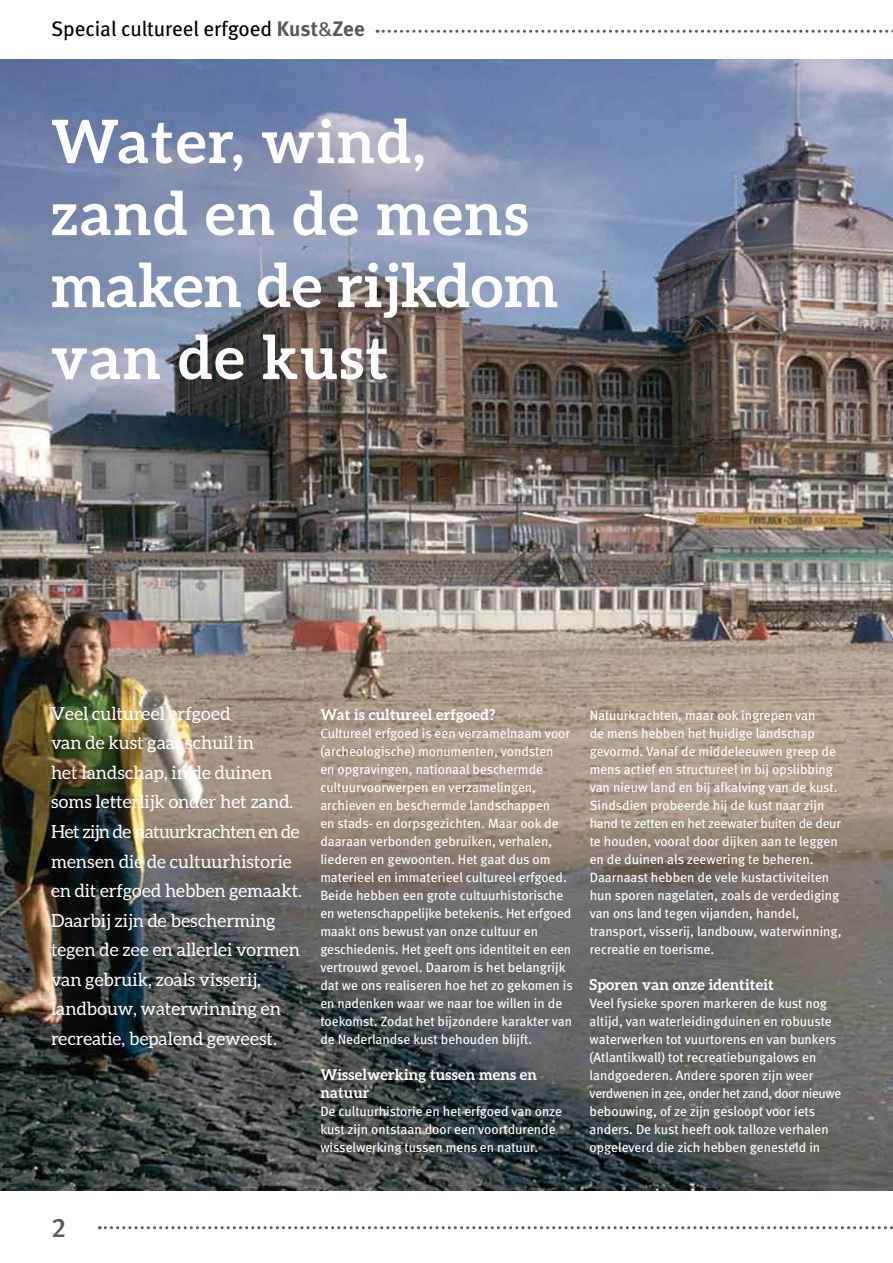
<style>
.page{position:relative;width:893px;height:1263px;background:#fff}
.page>*{position:absolute;margin:0;border:0;box-sizing:border-box;transform-origin:0 0}
.t1{font:700 60px/72px "Aleo";letter-spacing:.03em;color:#fff}
.t2{font:27px "Meta Medium LF";color:#58595b}
.t3{font:21px "Meta Book LF";color:#000}
.t4{font:18px/29.5px "Aleo";color:#fff}
.t5{font:700 15px/18px "Aleo";letter-spacing:.01em;color:#fff}
.t6{font:13.5px/18px "Meta";color:#fff}
.s1{font-family:"Meta Bold LF";color:#58595b}
.s2{color:#58595b}
</style>
<div class="page">
<img style="left:0;top:60px;width:893px;height:1131px">
<svg style="left:377px;top:30px;width:516px;height:3px"></svg>
<svg style="left:99px;top:1226px;width:794px;height:3px"></svg>
<h3 class="t3" style="left:51px;top:16px;width:315px">Special cultureel erfgoed <span class="s1">Kust</span><span class="s2">&amp;</span><span class="s1">Zee</span></h3>
<h1 class="t1" style="left:51px;top:104px;width:509px">Water, wind, zand en de mens maken de rijkdom van de kust</h1>
<p class="t4" style="left:51px;top:698px;width:252px">Veel cultureel erfgoed<br>van de kust gaat schuil in<br>het landschap, in de duinen soms letterlijk onder het zand.<br>Het zijn de natuurkrachten en de mensen die de cultuurhistorie en dit erfgoed hebben gemaakt.<br>Daarbij zijn de bescherming tegen de zee en allerlei vormen van gebruik, zoals visserij, landbouw, waterwinning en recreatie, bepalend geweest.</p>
<p class="t5" style="left:320px;top:705px;width:177px">Wat is cultureel erfgoed?</p>
<p class="t6" style="left:320px;top:724px;width:254px">Cultureel erfgoed is een verzamelnaam voor (archeologische) monumenten, vondsten<br>en opgravingen, nationaal beschermde cultuurvoorwerpen en verzamelingen, archieven en beschermde landschappen<br>en stads- en dorpsgezichten. Maar ook de daaraan verbonden gebruiken, verhalen, liederen en gewoonten. Het gaat dus om materieel en immaterieel cultureel erfgoed.<br>Beide hebben een grote cultuurhistorische en wetenschappelijke betekenis. Het erfgoed maakt ons bewust van onze cultuur en geschiedenis. Het geeft ons identiteit en een vertrouwd gevoel. Daarom is het belangrijk dat we ons realiseren hoe het zo gekomen is en nadenken waar we naar toe willen in de toekomst. Zodat het bijzondere karakter van de Nederlandse kust behouden blijft.</p>
<p class="t5" style="left:320px;top:1065px;width:218px">Wisselwerking tussen mens en natuur</p>
<p class="t6" style="left:320px;top:1102px;width:243px">De cultuurhistorie en het erfgoed van onze kust zijn ontstaan door een voortdurende wisselwerking tussen mens en natuur.</p>
<p class="t6" style="left:590px;top:706px;width:253px">Natuurkrachten, maar ook ingrepen van<br>de mens hebben het huidige landschap gevormd. Vanaf de middeleeuwen greep de mens actief en structureel in bij opslibbing van nieuw land en bij afkalving van de kust.<br>Sindsdien probeerde hij de kust naar zijn hand te zetten en het zeewater buiten de deur te houden, vooral door dijken aan te leggen en de duinen als zeewering te beheren.<br>Daarnaast hebben de vele kustactiviteiten hun sporen nagelaten, zoals de verdediging van ons land tegen vijanden, handel, transport, visserij, landbouw, waterwinning, recreatie en toerisme.</p>
<p class="t5" style="left:590px;top:975px;width:186px">Sporen van onze identiteit</p>
<p class="t6" style="left:590px;top:994px;width:253px">Veel fysieke sporen markeren de kust nog altijd, van waterleidingduinen en robuuste waterwerken tot vuurtorens en van bunkers (Atlantikwall) tot recreatiebungalows en landgoederen. Andere sporen zijn weer verdwenen in zee, onder het zand, door nieuwe bebouwing, of ze zijn gesloopt voor iets anders. De kust heeft ook talloze verhalen opgeleverd die zich hebben genesteld in</p>
<h2 class="t2" style="left:51px;top:1212px;width:17px">2</h2>
</div>
